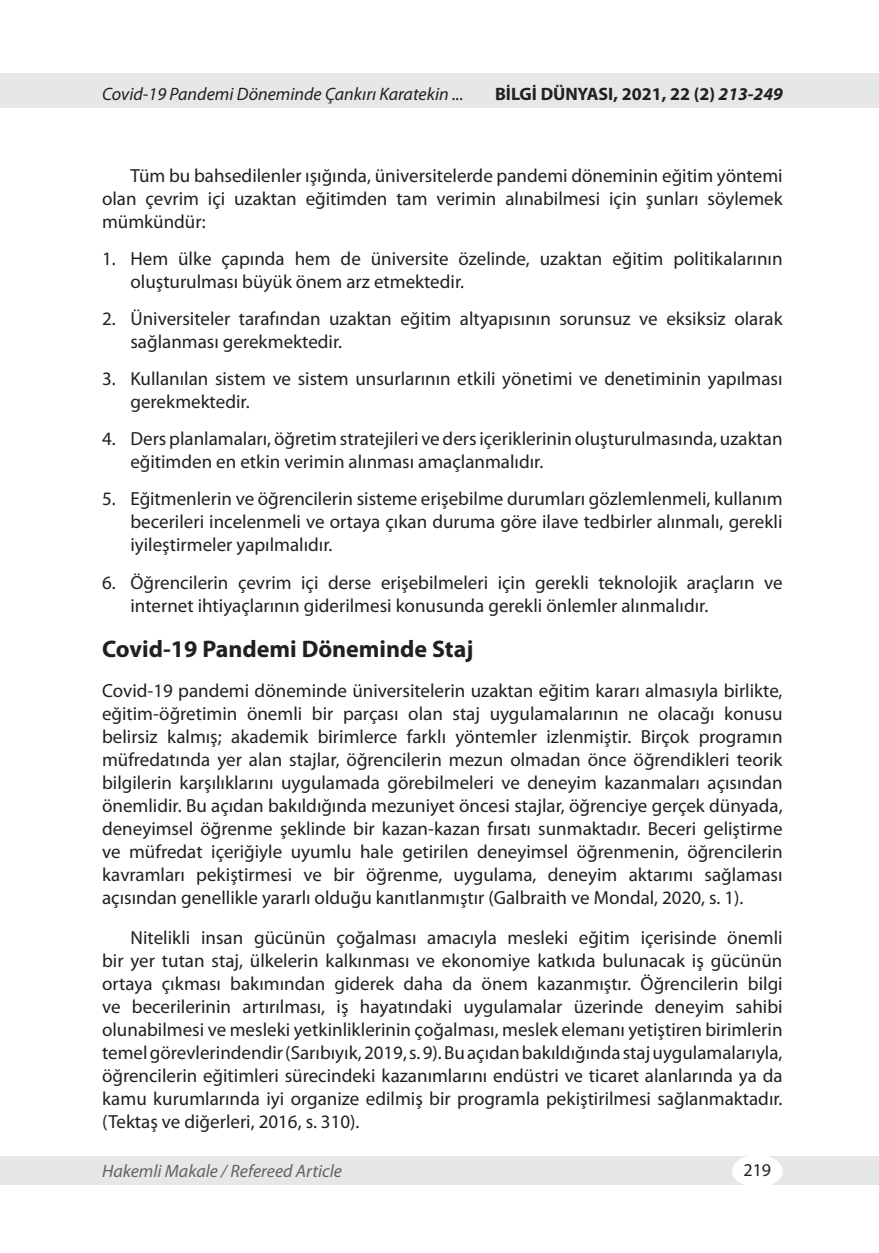
<style>
.page{position:relative;width:879px;height:1253px;background:#fff}
.page>*{position:absolute;margin:0;border:0;box-sizing:border-box;transform-origin:0 0}
.t1{font:700 24px "Myriad Pro";color:#231f20}
.t2{font:19px/23px "Myriad Pro";color:#231f20}
.t3{font:italic 18px "Myriad Pro";color:#231f20}
.t4{font:700 18px "Myriad Pro";color:#231f20}
.t5{font:italic 18px "Myriad Pro";color:#636366}
.t6{font:18px "Myriad Pro";color:#231f20}
.s1{font-style:italic}
</style>
<div class="page">
<div style="left:0;top:74px;width:879px;height:34px;background:#e6e7e9"></div>
<div style="left:0;top:1156px;width:879px;height:28px;background:#e6e7e9"></div>
<div style="left:732px;top:1155px;width:51px;height:32px;background:#fff;border-radius:50%"></div>
<p class="t3" style="left:102px;top:83px;width:363px">Covid-19 Pandemi Döneminde Çankırı Karatekin ...</p>
<p class="t4" style="left:495px;top:82px;width:289px">BİLGİ DÜNYASI, 2021, 22 (2) <span class="s1">213-249</span></p>
<p class="t2" style="left:102px;top:163px;width:682px;text-align:justify;text-indent:28px">Tüm bu bahsedilenler ışığında, üniversitelerde pandemi döneminin eğitim yöntemi olan çevrim içi uzaktan eğitimden tam verimin alınabilmesi için şunları söylemek mümkündür:</p>
<p class="t2" style="left:130px;top:247px;width:654px;text-indent:-28px">1. Hem ülke çapında hem de üniversite özelinde, uzaktan eğitim politikalarının oluşturulması büyük önem arz etmektedir.</p>
<p class="t2" style="left:130px;top:307px;width:653px;text-indent:-28px">2. Üniversiteler tarafından uzaktan eğitim altyapısının sorunsuz ve eksiksiz olarak sağlanması gerekmektedir.</p>
<p class="t2" style="left:130px;top:367px;width:653px;text-indent:-28px">3. Kullanılan sistem ve sistem unsurlarının etkili yönetimi ve denetiminin yapılması gerekmektedir.</p>
<p class="t2" style="left:130px;top:427px;width:654px;text-indent:-28px">4. Ders planlamaları, öğretim stratejileri ve ders içeriklerinin oluşturulmasında, uzaktan eğitimden en etkin verimin alınması amaçlanmalıdır.</p>
<p class="t2" style="left:130px;top:487px;width:653px;text-align:justify;text-indent:-28px">5. Eğitmenlerin ve öğrencilerin sisteme erişebilme durumları gözlemlenmeli, kullanım becerileri incelenmeli ve ortaya çıkan duruma göre ilave tedbirler alınmalı, gerekli iyileştirmeler yapılmalıdır.</p>
<p class="t2" style="left:130px;top:570px;width:653px;text-indent:-28px">6. Öğrencilerin çevrim içi derse erişebilmeleri için gerekli teknolojik araçların ve internet ihtiyaçlarının giderilmesi konusunda gerekli önlemler alınmalıdır.</p>
<p class="t1" style="left:102px;top:633px;width:373px">Covid-19 Pandemi Döneminde Staj</p>
<p class="t2" style="left:102px;top:678px;width:682px;text-align:justify">Covid-19 pandemi döneminde üniversitelerin uzaktan eğitim kararı almasıyla birlikte, eğitim-öğretimin önemli bir parçası olan staj uygulamalarının ne olacağı konusu belirsiz kalmış; akademik birimlerce farklı yöntemler izlenmiştir. Birçok programın müfredatında yer alan stajlar, öğrencilerin mezun olmadan önce öğrendikleri teorik bilgilerin karşılıklarını uygulamada görebilmeleri ve deneyim kazanmaları açısından önemlidir. Bu açıdan bakıldığında mezuniyet öncesi stajlar, öğrenciye gerçek dünyada, deneyimsel öğrenme şeklinde bir kazan-kazan fırsatı sunmaktadır. Beceri geliştirme ve müfredat içeriğiyle uyumlu hale getirilen deneyimsel öğrenmenin, öğrencilerin kavramları pekiştirmesi ve bir öğrenme, uygulama, deneyim aktarımı sağlaması açısından genellikle yararlı olduğu kanıtlanmıştır (Galbraith ve Mondal, 2020, s. 1).</p>
<p class="t2" style="left:102px;top:925px;width:682px;text-align:justify;text-indent:28px">Nitelikli insan gücünün çoğalması amacıyla mesleki eğitim içerisinde önemli bir yer tutan staj, ülkelerin kalkınması ve ekonomiye katkıda bulunacak iş gücünün ortaya çıkması bakımından giderek daha da önem kazanmıştır. Öğrencilerin bilgi ve becerilerinin artırılması, iş hayatındaki uygulamalar üzerinde deneyim sahibi olunabilmesi ve mesleki yetkinliklerinin çoğalması, meslek elemanı yetiştiren birimlerin temel görevlerindendir (Sarıbıyık, 2019, s. 9). Bu açıdan bakıldığında staj uygulamalarıyla, öğrencilerin eğitimleri sürecindeki kazanımlarını endüstri ve ticaret alanlarında ya da kamu kurumlarında iyi organize edilmiş bir programla pekiştirilmesi sağlanmaktadır. (Tektaş ve diğerleri, 2016, s. 310).</p>
<p class="t5" style="left:102px;top:1160px;width:241px">Hakemli Makale / Refereed Article</p>
<p class="t6" style="left:743px;top:1159px;width:29px">219</p>
</div>
